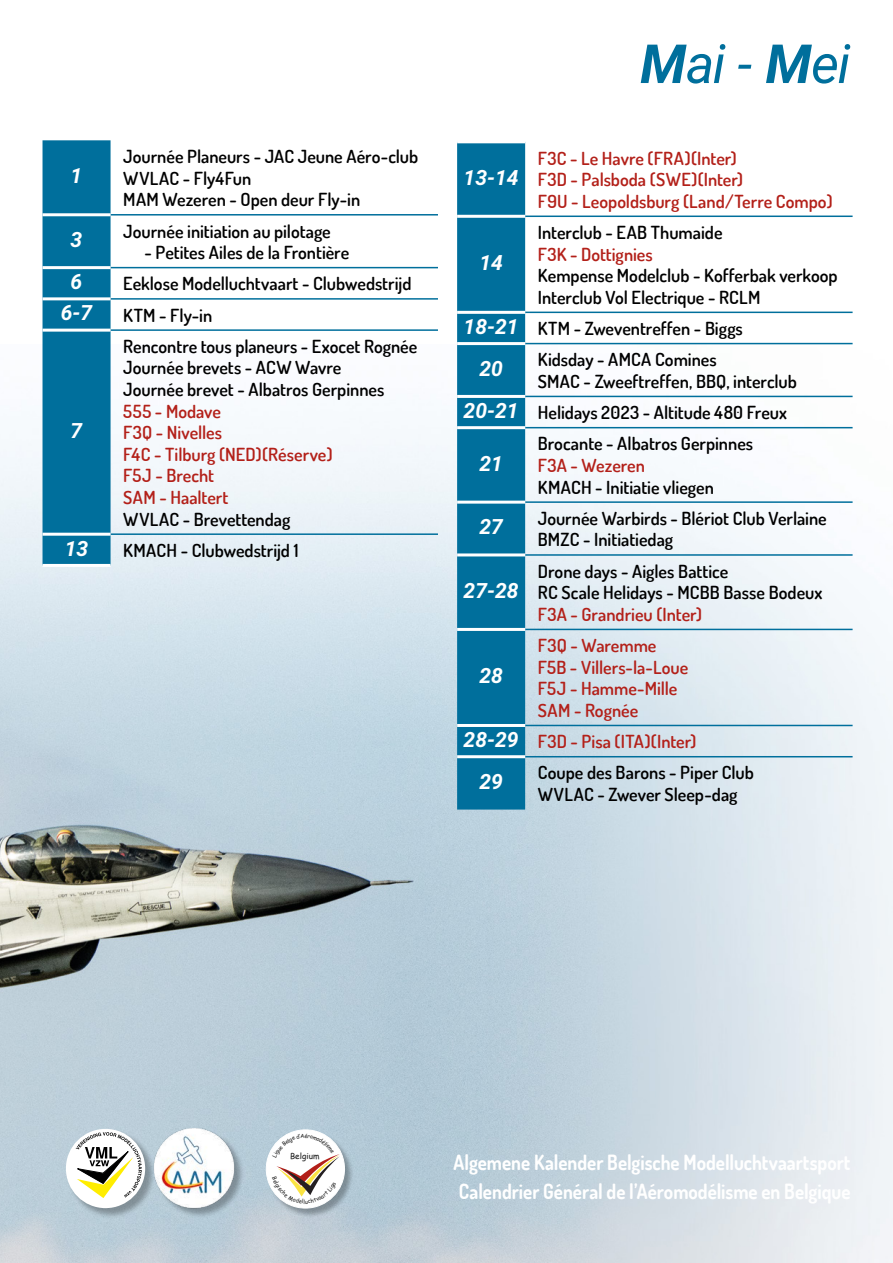
<style>
.page{position:relative;width:893px;height:1263px;background:#fff}
.page>*{position:absolute;margin:0;border:0;box-sizing:border-box;transform-origin:0 0}
.t1{font:italic 54px "Roboto";color:#006f9c}
.t2{font:700 21px/29.7px "Dosis";color:#fff;scale:.9 1}
.t3{font:italic 700 21px "Roboto";color:#fff}
.t4{font:600 18px/21.6px "Dosis";color:#000}
.t5{font:600 18px/21.6px "Dosis";color:#b32019}
.t6{font:8.25px "Comic Sans MS";color:#1c1c1c}
.s1{font-weight:700}
.s2{font-family:"Roboto";font-weight:700;font-style:italic;font-size:21px;color:#fff}
</style>
<div class="page">
<img style="left:0;top:344px;width:893px;height:919px">
<div style="left:43px;top:140px;width:68px;height:424px;background:#006f9c"></div>
<hr style="left:111px;top:214px;width:327px;height:2px;background:#006f9c">
<hr style="left:111px;top:267px;width:327px;height:1px;background:#006f9c">
<hr style="left:111px;top:298px;width:327px;height:2px;background:#006f9c">
<hr style="left:111px;top:329px;width:327px;height:2px;background:#006f9c">
<hr style="left:111px;top:533px;width:327px;height:2px;background:#006f9c">
<hr style="left:43px;top:213px;width:68px;height:3px;background:#fff">
<hr style="left:43px;top:266px;width:68px;height:3px;background:#fff">
<hr style="left:43px;top:297px;width:68px;height:3px;background:#fff">
<hr style="left:43px;top:329px;width:68px;height:3px;background:#fff">
<hr style="left:43px;top:533px;width:68px;height:3px;background:#fff">
<hr style="left:43px;top:564px;width:68px;height:3px;background:#fff">
<div style="left:457px;top:143px;width:68px;height:666px;background:#006f9c"></div>
<hr style="left:525px;top:312px;width:328px;height:1px;background:#006f9c">
<hr style="left:525px;top:343px;width:328px;height:1px;background:#006f9c">
<hr style="left:525px;top:396px;width:328px;height:1px;background:#006f9c">
<hr style="left:525px;top:427px;width:328px;height:1px;background:#006f9c">
<hr style="left:525px;top:501px;width:328px;height:2px;background:#006f9c">
<hr style="left:525px;top:554px;width:328px;height:2px;background:#006f9c">
<hr style="left:525px;top:629px;width:328px;height:1px;background:#006f9c">
<hr style="left:525px;top:725px;width:328px;height:1px;background:#006f9c">
<hr style="left:525px;top:756px;width:328px;height:1px;background:#006f9c">
<hr style="left:457px;top:311px;width:68px;height:3px;background:#fff">
<hr style="left:457px;top:342px;width:68px;height:3px;background:#fff">
<hr style="left:457px;top:395px;width:68px;height:3px;background:#fff">
<hr style="left:457px;top:426px;width:68px;height:3px;background:#fff">
<hr style="left:457px;top:501px;width:68px;height:3px;background:#fff">
<hr style="left:457px;top:553px;width:68px;height:3px;background:#fff">
<hr style="left:457px;top:628px;width:68px;height:3px;background:#fff">
<hr style="left:457px;top:724px;width:68px;height:3px;background:#fff">
<hr style="left:457px;top:755px;width:68px;height:3px;background:#fff">
<hr style="left:525px;top:216px;width:328px;height:1px;background:#006f9c">
<hr style="left:457px;top:215px;width:68px;height:3px;background:#fff">
<div style="left:267px;top:1131px;width:88px;height:87px;background:#000;opacity:.3"></div>
<div style="left:266px;top:1130px;width:78px;height:78px;background:#fff;border-radius:50%"></div>
<div style="left:266px;top:1130px;width:79px;height:78px;border:1px solid #fff;border-radius:50%"></div>
<div style="left:66px;top:1129px;width:90px;height:90px;background:#000;opacity:.3"></div>
<div style="left:66px;top:1129px;width:79px;height:79px;background:#fff;border-radius:50%"></div>
<svg style="left:75px;top:1132px;width:67px;height:66px"></svg>
<div style="left:155px;top:1129px;width:89px;height:89px;background:#000;opacity:.3"></div>
<img style="left:149px;top:1123px;width:89px;height:89px">
<svg style="left:272px;top:1133px;width:68px;height:71px"></svg>
<p class="t3" style="left:71px;top:161px;width:13px">1</p>
<p class="t4" style="left:123px;top:145px;width:296px">Journée Planeurs - JAC Jeune Aéro-club<br>WVLAC - Fly4Fun<br>MAM Wezeren - Open deur Fly-in</p>
<p class="t3" style="left:71px;top:225px;width:13px">3</p>
<p class="t4" style="left:123px;top:220px;width:209px">Journée initiation au pilotage</p>
<p class="t4" style="left:145px;top:241px;width:206px">- Petites Ailes de la Frontière</p>
<p class="t3" style="left:71px;top:267px;width:13px">6</p>
<p class="t4" style="left:123px;top:273px;width:290px">Eeklose Modelluchtvaart - Clubwedstrijd</p>
<p class="t3" style="left:61px;top:298px;width:33px">6-7</p>
<p class="t4" style="left:123px;top:304px;width:91px">KTM - Fly-in</p>
<p class="t3" style="left:71px;top:416px;width:13px">7</p>
<p class="t4" style="left:123px;top:335px;width:296px">Rencontre tous planeurs - Exocet Rognée<br>Journée brevets - ACW Wavre<br>Journée brevet - Albatros Gerpinnes</p>
<p class="t5" style="left:123px;top:400px;width:211px">555 - Modave<br>F3Q - Nivelles<br>F4C - Tilburg (NED)(Réserve)<br>F5J - Brecht<br>SAM - Haaltert</p>
<p class="t4" style="left:123px;top:508px;width:169px">WVLAC - Brevettendag</p>
<p class="t3" style="left:65px;top:533px;width:25px">13</p>
<p class="t4" style="left:123px;top:539px;width:177px">KMACH - Clubwedstrijd 1</p>
<h1 class="t1" style="left:640px;top:26px;width:212px"><span class="s1">M</span>ai - <span class="s1">M</span>ei</h1>
<p class="t3" style="left:464px;top:163px;width:57px">13-14</p>
<p class="t5" style="left:538px;top:147px;width:296px">F3C - Le Havre (FRA)(Inter)<br>F3D - Palsboda (SWE)(Inter)<br>F9U - Leopoldsburg (Land/Terre Compo)</p>
<p class="t4" style="left:538px;top:221px;width:186px">Interclub - EAB Thumaide</p>
<p class="t5" style="left:538px;top:243px;width:116px">F3K - Dottignies</p>
<p class="t4" style="left:538px;top:264px;width:301px">Kempense Modelclub - Kofferbak verkoop<br>Interclub Vol Electrique - RCLM</p>
<p class="t4" style="left:464px;top:317px;width:281px"><span class="s2">18-21</span> KTM - Zweventreffen - Biggs</p>
<p class="t3" style="left:479px;top:354px;width:25px">20</p>
<p class="t4" style="left:538px;top:348px;width:261px">Kidsday - AMCA Comines<br>SMAC - Zweeftreffen, BBQ, interclub</p>
<p class="t4" style="left:464px;top:401px;width:325px"><span class="s2">20-21</span> Helidays 2023 - Altitude 480 Freux</p>
<p class="t3" style="left:479px;top:448px;width:25px">21</p>
<p class="t3" style="left:479px;top:248px;width:25px">14</p>
<p class="t4" style="left:538px;top:433px;width:217px">Brocante - Albatros Gerpinnes</p>
<p class="t5" style="left:538px;top:454px;width:109px">F3A - Wezeren</p>
<p class="t4" style="left:538px;top:476px;width:177px">KMACH - Initiatie vliegen</p>
<p class="t3" style="left:479px;top:512px;width:25px">27</p>
<p class="t4" style="left:538px;top:507px;width:290px">Journée Warbirds - Blériot Club Verlaine<br>BMZC - Initiatiedag</p>
<p class="t3" style="left:464px;top:576px;width:57px">27-28</p>
<p class="t4" style="left:538px;top:560px;width:286px">Drone days - Aigles Battice<br>RC Scale Helidays - MCBB Basse Bodeux</p>
<p class="t5" style="left:538px;top:603px;width:165px">F3A - Grandrieu (Inter)</p>
<p class="t5" style="left:538px;top:634px;width:152px">F3Q - Waremme<br>F5B - Villers-la-Loue<br>F5J - Hamme-Mille<br>SAM - Rognée</p>
<p class="t5" style="left:464px;top:730px;width:234px"><span class="s2">28-29</span> F3D - Pisa (ITA)(Inter)</p>
<p class="t3" style="left:479px;top:767px;width:25px">29</p>
<p class="t4" style="left:538px;top:762px;width:217px">Coupe des Barons - Piper Club<br>WVLAC - Zwever Sleep-dag</p>
<p class="t3" style="left:479px;top:661px;width:25px">28</p>
<p class="t6" style="left:290px;top:1150px;width:31px">Belgium</p>
<p class="t2" style="left:454px;top:1146px;width:442px">Algemene Kalender Belgische Modelluchtvaartsport<br>Calendrier Général de l’Aéromodélisme en Belgique</p>
</div>
